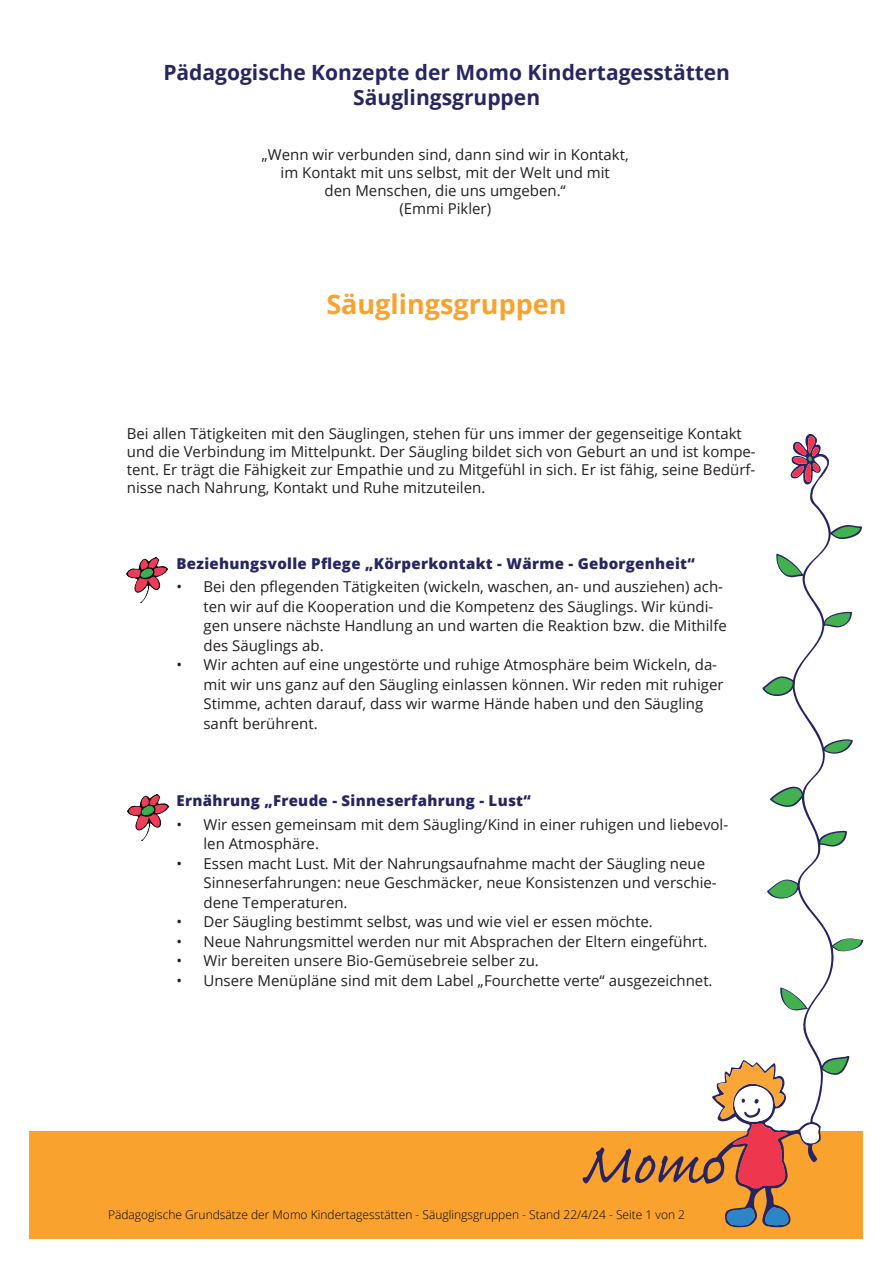
<style>
.page{position:relative;width:893px;height:1263px;background:#fff}
.page>*{position:absolute;margin:0;border:0;box-sizing:border-box;transform-origin:0 0}
.t1{font:700 27px "Open Sans";color:#f9a22c}
.t2{font:700 21px/25.2px "Open Sans";color:#262661;text-align:center}
.t3{font:15px/19.5px "Open Sans";color:#231f20}
.t4{font:800 15px "Open Sans";letter-spacing:.02em;color:#262661}
.t5{font:300 12px "Open Sans";color:#000}
</style>
<div class="page">
<div style="left:30px;top:1131px;width:833px;height:107px;background:#f9a22d"></div>
<svg style="left:583px;top:434px;width:280px;height:793px"></svg>
<img style="left:128px;top:794px;width:40px;height:46px">
<img style="left:127px;top:557px;width:40px;height:46px">
<h2 class="t2" style="left:163px;top:59px;width:568px">Pädagogische Konzepte der Momo Kindertagesstätten<br>Säuglingsgruppen</h2>
<p class="t3" style="left:262px;top:145px;width:368px;line-height:18px;text-align:center">„Wenn wir verbunden sind, dann sind wir in Kontakt, im Kontakt mit uns selbst, mit der Welt und mit<br>den Menschen, die uns umgeben.“<br>(Emmi Pikler)</p>
<h1 class="t1" style="left:326px;top:285px;width:242px">Säuglingsgruppen</h1>
<p class="t3" style="left:127px;top:424px;width:630px;line-height:18px">Bei allen Tätigkeiten mit den Säuglingen, stehen für uns immer der gegenseitige Kontakt und die Verbindung im Mittelpunkt. Der Säugling bildet sich von Geburt an und ist kompe&shy;tent. Er trägt die Fähigkeit zur Empathie und zu Mitgefühl in sich. Er ist fähig, seine Bedürf&shy;nisse nach Nahrung, Kontakt und Ruhe mitzuteilen.</p>
<p class="t4" style="left:176px;top:552px;width:520px">Beziehungsvolle Pflege „Körperkontakt - Wärme - Geborgenheit“</p>
<p class="t3" style="left:203px;top:577px;width:525px;text-indent:-27px">• Bei den pflegenden Tätigkeiten (wickeln, waschen, an- und ausziehen) ach&shy;ten wir auf die Kooperation und die Kompetenz des Säuglings. Wir kündi&shy;gen unsere nächste Handlung an und warten die Reaktion bzw. die Mithilfe des Säuglings ab.</p>
<p class="t3" style="left:203px;top:655px;width:522px;text-indent:-27px">• Wir achten auf eine ungestörte und ruhige Atmosphäre beim Wickeln, da&shy;mit wir uns ganz auf den Säugling einlassen können. Wir reden mit ruhiger Stimme, achten darauf, dass wir warme Hände haben und den Säugling sanft berührent.</p>
<p class="t4" style="left:176px;top:789px;width:356px">Ernährung „Freude - Sinneserfahrung - Lust“</p>
<p class="t3" style="left:203px;top:814px;width:526px;text-indent:-27px">• Wir essen gemeinsam mit dem Säugling/Kind in einer ruhigen und liebevol&shy;len Atmosphäre.</p>
<p class="t3" style="left:203px;top:853px;width:515px;text-indent:-27px">• Essen macht Lust. Mit der Nahrungsaufnahme macht der Säugling neue<br>Sinneserfahrungen: neue Geschmäcker, neue Konsistenzen und verschie&shy;dene Temperaturen.</p>
<p class="t3" style="left:176px;top:911px;width:478px">• Der Säugling bestimmt selbst, was und wie viel er essen möchte.</p>
<p class="t3" style="left:176px;top:931px;width:532px">• Neue Nahrungsmittel werden nur mit Absprachen der Eltern eingeführt.</p>
<p class="t3" style="left:176px;top:950px;width:364px">• Wir bereiten unsere Bio-Gemüsebreie selber zu.</p>
<p class="t3" style="left:176px;top:970px;width:538px">• Unsere Menüpläne sind mit dem Label „Fourchette verte“ ausgezeichnet.</p>
<p class="t5" style="left:108px;top:1207px;width:579px">Pädagogische Grundsätze der Momo Kindertagesstätten - Säuglingsgruppen - Stand 22/4/24 - Seite 1 von 2</p>
</div>
